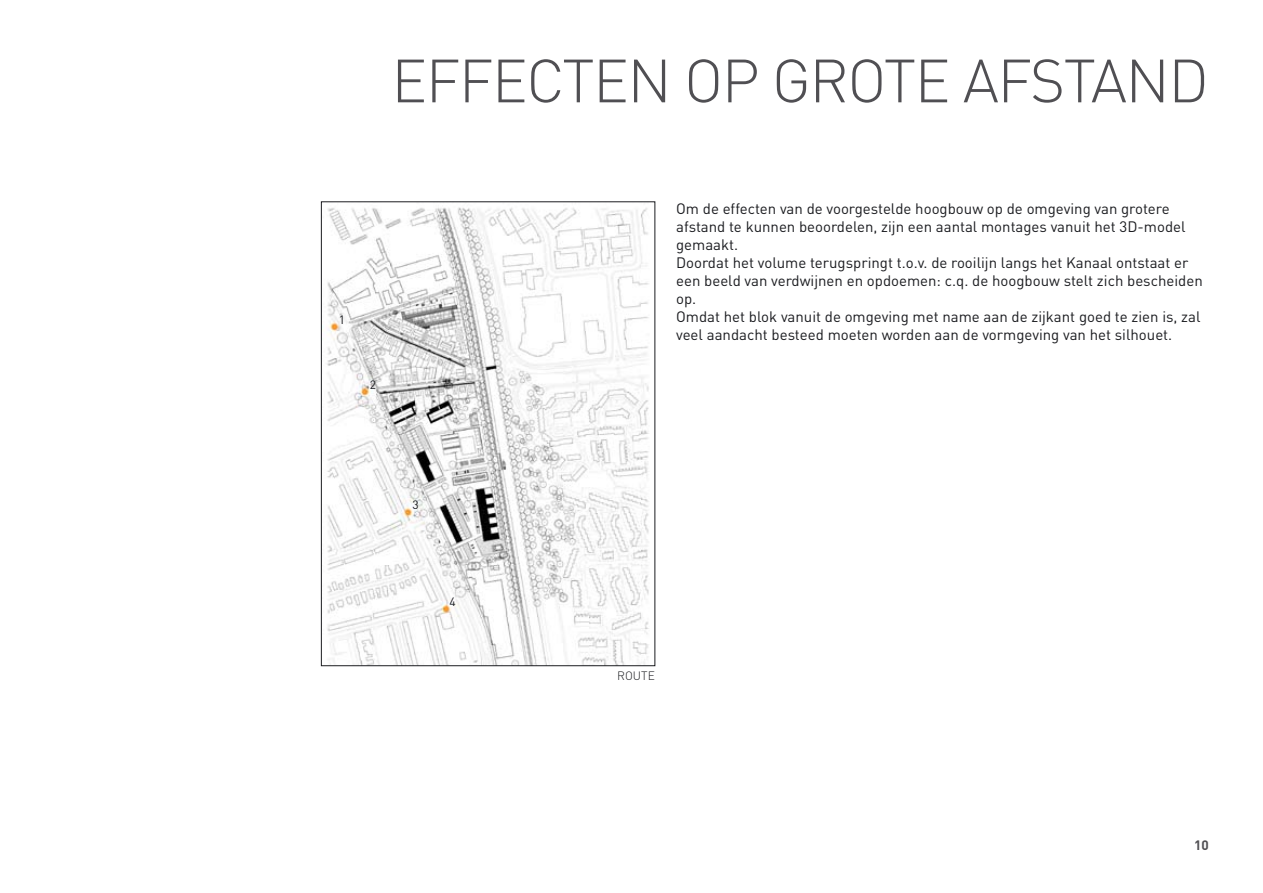
<style>
.page{position:relative;width:1263px;height:893px;background:#fff}
.page>*{position:absolute;margin:0;border:0;box-sizing:border-box;transform-origin:0 0}
.t1{font:300 60px "DIN";letter-spacing:-.025em;color:#504f53}
.t2{font:15px/18px "DIN";color:#1b1c20}
.t3{font:700 13.5px "DIN";color:#504f53}
.t4{font:300 12px "DIN";color:#1b1c20}
.t5{font:12px "DIN";color:#1b1c20}
</style>
<div class="page">
<img style="left:327px;top:207px;width:322px;height:457px">
<div style="left:321px;top:202px;width:334px;height:464px;border:1px solid #1b1c20"></div>
<h1 class="t1" style="left:391px;top:44px;width:819px">EFFECTEN OP GROTE AFSTAND</h1>
<p class="t5" style="left:339px;top:312px;width:8px">1</p>
<p class="t5" style="left:370px;top:378px;width:8px">2</p>
<p class="t2" style="left:676px;top:199px;width:528px">Om de effecten van de voorgestelde hoogbouw op de omgeving van grotere afstand te kunnen beoordelen, zijn een aantal montages vanuit het 3D-model gemaakt.<br>Doordat het volume terugspringt t.o.v. de rooilijn langs het Kanaal ontstaat er een beeld van verdwijnen en opdoemen: c.q. de hoogbouw stelt zich bescheiden op.<br>Omdat het blok vanuit de omgeving met name aan de zijkant goed te zien is, zal veel aandacht besteed moeten worden aan de vormgeving van het silhouet.</p>
<p class="t5" style="left:412px;top:497px;width:8px">3</p>
<p class="t5" style="left:449px;top:594px;width:8px">4</p>
<p class="t4" style="left:617px;top:668px;width:39px">ROUTE</p>
<p class="t3" style="left:1194px;top:836px;width:16px">10</p>
</div>
